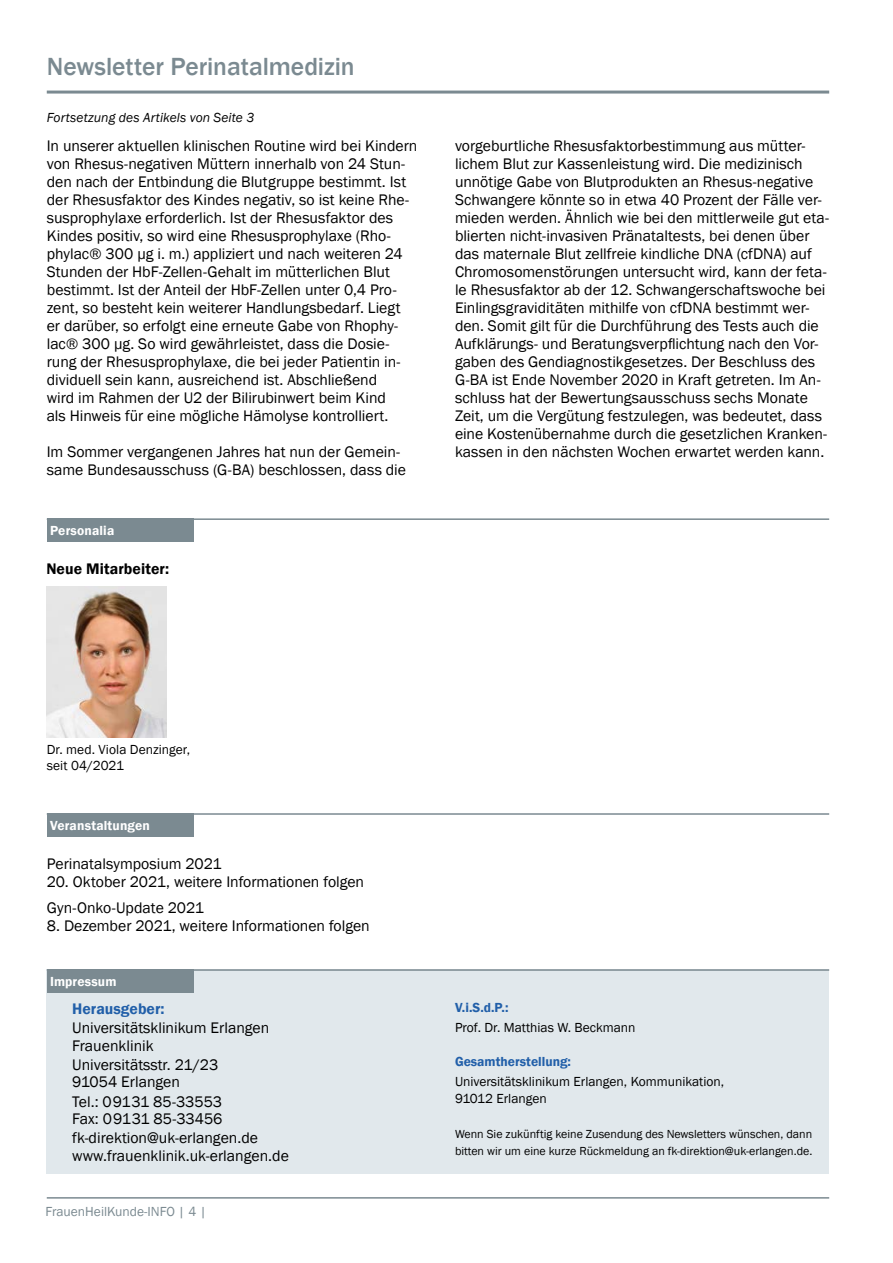
<style>
.page{position:relative;width:893px;height:1263px;background:#fff}
.page>*{position:absolute;margin:0;border:0;box-sizing:border-box;transform-origin:0 0}
.t1{font:500 25.5px "Franklin Gothic";letter-spacing:-.005em;color:#7b8a91}
.t2{font:15.75px/18px "Franklin Gothic";color:#000}
.t3{font:600 15.75px "Franklin Gothic";letter-spacing:.005em;color:#000}
.t4{font:600 15.75px "Franklin Gothic";color:#215fa9}
.t5{font:13.5px/17.2px "Franklin Gothic";color:#000}
.t6{font:600 13.5px "Franklin Gothic";letter-spacing:.01em;color:#fff}
.t7{font:italic 13.5px "Franklin Gothic";letter-spacing:.005em;color:#000}
.t8{font:600 13.5px "Franklin Gothic";color:#215fa9}
.t9{font:13.5px "Franklin Gothic";color:#7b8a91}
.t10{font:12px/17.2px "Franklin Gothic";color:#000}
</style>
<div class="page">
<div style="left:47px;top:969px;width:782px;height:204px;background:#e1e8ec"></div>
<hr style="left:47px;top:1197px;width:782px;height:1px;background:#7b8a91">
<div style="left:47px;top:969px;width:146px;height:24px;background:#7b8a91"></div>
<hr style="left:47px;top:969px;width:782px;height:2px;background:#7b8a91">
<hr style="left:47px;top:91px;width:782px;height:3px;background:#7b8a91">
<div style="left:47px;top:518px;width:146px;height:24px;background:#7b8a91"></div>
<hr style="left:47px;top:518px;width:782px;height:2px;background:#7b8a91">
<div style="left:47px;top:813px;width:146px;height:24px;background:#7b8a91"></div>
<hr style="left:47px;top:813px;width:782px;height:2px;background:#7b8a91">
<img style="left:47px;top:586px;width:120px;height:152px">
<h1 class="t1" style="left:47px;top:50px;width:309px">Newsletter Perinatalmedizin</h1>
<p class="t7" style="left:47px;top:109px;width:209px">Fortsetzung des Artikels von Seite 3</p>
<p class="t2" style="left:47px;top:137px;width:372px">In unserer aktuellen klinischen Routine wird bei Kindern von Rhesus-negativen Müttern innerhalb von 24 Stun&shy;den nach der Entbindung die Blutgruppe bestimmt. Ist der Rhesusfaktor des Kindes negativ, so ist keine Rhe&shy;susprophylaxe erforderlich. Ist der Rhesusfaktor des Kindes positiv, so wird eine Rhesusprophylaxe (Rho&shy;phylac® 300 µg i. m.) appliziert und nach weiteren 24<br>Stunden der HbF-Zellen-Gehalt im mütterlichen Blut bestimmt. Ist der Anteil der HbF-Zellen unter 0,4 Pro&shy;zent, so besteht kein weiterer Handlungsbedarf. Liegt er darüber, so erfolgt eine erneute Gabe von Rhophy&shy;lac® 300 µg. So wird gewährleistet, dass die Dosie&shy;rung der Rhesusprophylaxe, die bei jeder Patientin in&shy;dividuell sein kann, ausreichend ist. Abschließend<br>wird im Rahmen der U2 der Bilirubinwert beim Kind<br>als Hinweis für eine mögliche Hämolyse kontrolliert.</p>
<p class="t2" style="left:47px;top:443px;width:361px">Im Sommer vergangenen Jahres hat nun der Gemein&shy;same Bundesausschuss (G-BA) beschlossen, dass die</p>
<p class="t6" style="left:50px;top:522px;width:66px">Personalia</p>
<p class="t3" style="left:46px;top:559px;width:124px">Neue Mitarbeiter:</p>
<p class="t2" style="left:455px;top:137px;width:376px">vorgeburtliche Rhesusfaktorbestimmung aus mütter&shy;lichem Blut zur Kassenleistung wird. Die medizinisch unnötige Gabe von Blutprodukten an Rhesus-negative Schwangere könnte so in etwa 40 Prozent der Fälle ver&shy;mieden werden. Ähnlich wie bei den mittlerweile gut eta&shy;blierten nicht-invasiven Pränataltests, bei denen über das maternale Blut zellfreie kindliche DNA (cfDNA) auf Chromosomenstörungen untersucht wird, kann der feta&shy;le Rhesusfaktor ab der 12. Schwangerschaftswoche bei Einlingsgraviditäten mithilfe von cfDNA bestimmt wer&shy;den. Somit gilt für die Durchführung des Tests auch die Aufklärungs- und Beratungsverpflichtung nach den Vor&shy;gaben des Gendiagnostikgesetzes. Der Beschluss des G-BA ist Ende November 2020 in Kraft getreten. Im An&shy;schluss hat der Bewertungsausschuss sechs Monate Zeit, um die Vergütung festzulegen, was bedeutet, dass eine Kostenübernahme durch die gesetzlichen Kranken&shy;kassen in den nächsten Wochen erwartet werden kann.</p>
<p class="t5" style="left:47px;top:742px;width:145px;line-height:16.2px">Dr. med. Viola Denzinger, seit 04/2021</p>
<p class="t6" style="left:50px;top:817px;width:101px">Veranstaltungen</p>
<p class="t2" style="left:47px;top:855px;width:176px">Perinatalsymposium 2021</p>
<p class="t2" style="left:47px;top:869px;width:319px;line-height:26.5px">20. Oktober 2021, weitere Informationen folgen<br>Gyn-Onko-Update 2021</p>
<p class="t2" style="left:47px;top:917px;width:324px">8. Dezember 2021, weitere Informationen folgen</p>
<p class="t6" style="left:50px;top:973px;width:68px">Impressum</p>
<p class="t4" style="left:72px;top:999px;width:94px">Herausgeber:</p>
<p class="t2" style="left:72px;top:1020px;width:199px;line-height:17.2px">Universitätsklinikum Erlangen<br>Frauenklinik</p>
<p class="t2" style="left:72px;top:1056px;width:148px;line-height:17.2px">Universitätsstr. 21/23<br>91054 Erlangen</p>
<p class="t2" style="left:72px;top:1093px;width:152px;line-height:17.2px">Tel.: 09131 85-33553<br>Fax: 09131 85-33456</p>
<p class="t2" style="left:72px;top:1130px;width:218px;line-height:17.2px">fk-direktion@uk-erlangen.de www.frauenklinik.uk-erlangen.de</p>
<p class="t9" style="left:46px;top:1203px;width:162px">FrauenHeilKunde-INFO | 4 |</p>
<p class="t8" style="left:455px;top:1000px;width:55px">V.i.S.d.P.:</p>
<p class="t5" style="left:455px;top:1019px;width:182px">Prof. Dr. Matthias W. Beckmann</p>
<p class="t8" style="left:455px;top:1053px;width:118px">Gesamtherstellung:</p>
<p class="t5" style="left:455px;top:1073px;width:271px">Universitätsklinikum Erlangen, Kommunikation,<br>91012 Erlangen</p>
<p class="t10" style="left:455px;top:1125px;width:359px">Wenn Sie zukünftig keine Zusendung des Newsletters wünschen, dann bitten wir um eine kurze Rückmeldung an fk-direktion@uk-erlangen.de.</p>
</div>
